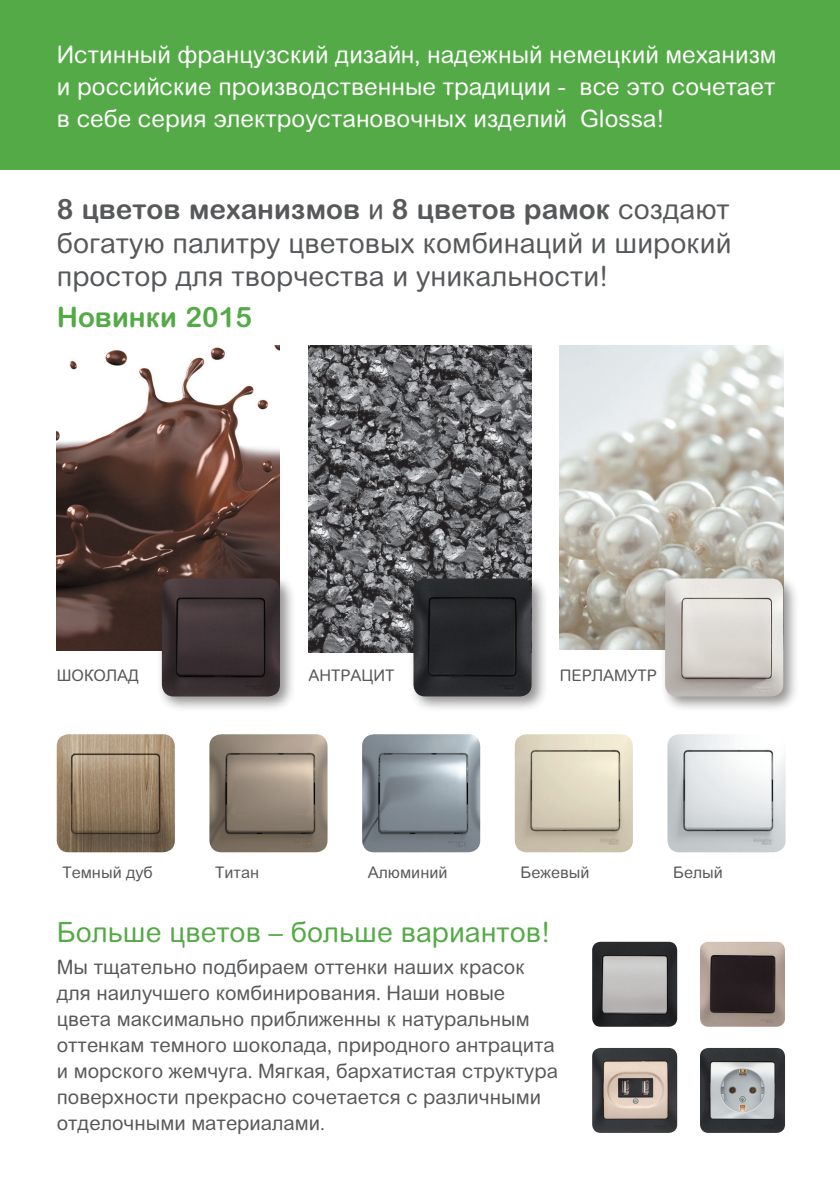
<style>
.page{position:relative;width:840px;height:1191px;background:#fff}
.page>*{position:absolute;margin:0;border:0;box-sizing:border-box;transform-origin:0 0}
.t1{font:28px/33.6px "Arial Rounded MT Pro Cyr";color:#57585a;text-align:justify}
.t2{font:28px "Arial Rounded MT Pro Cyr";color:#54aa46}
.t3{font:700 28px "Arial Rounded MT Pro Cyr";color:#54aa46}
.t4{font:24px/32px "Arial Rounded MT Pro Cyr";color:#fff;text-align:justify}
.t5{font:20px/26px "Arial Rounded MT Pro Cyr";color:#57585a}
.t6{font:16px "Arial Rounded MT Pro Cyr";color:#57585a}
.s1{font-weight:700}
</style>
<div class="page">
<img style="left:57px;top:346px;width:223px;height:304px">
<img style="left:308px;top:346px;width:223px;height:306px">
<img style="left:559px;top:346px;width:223px;height:303px">
<div style="left:0;top:0;width:839px;height:170px;background:#54aa46"></div>
<img style="left:57px;top:734px;width:118px;height:118px">
<img style="left:209px;top:734px;width:118px;height:118px">
<img style="left:362px;top:734px;width:118px;height:118px">
<img style="left:514px;top:734px;width:118px;height:118px">
<img style="left:667px;top:734px;width:118px;height:118px">
<img style="left:592px;top:941px;width:84px;height:85px">
<img style="left:700px;top:941px;width:84px;height:85px">
<img style="left:592px;top:1048px;width:84px;height:85px">
<img style="left:700px;top:1048px;width:84px;height:85px">
<div style="left:156px;top:573px;width:140px;height:140px;background:#231f20;opacity:.5"></div>
<img style="left:162px;top:578px;width:118px;height:118px">
<div style="left:408px;top:573px;width:139px;height:140px;background:#231f20;opacity:.5"></div>
<img style="left:413px;top:578px;width:118px;height:118px">
<div style="left:659px;top:573px;width:140px;height:140px;background:#231f20;opacity:.5"></div>
<img style="left:664px;top:578px;width:118px;height:118px">
<p class="t4" style="left:57px;top:39px;width:721px">Истинный французский дизайн, надежный немецкий механизм и российские производственные традиции - все это сочетает в себе серия электроустановочных изделий Glossa!</p>
<h1 class="t1" style="left:57px;top:193px;width:675px"><span class="s1">8 цветов механизмов</span> и <span class="s1">8 цветов рамок</span> создают богатую палитру цветовых комбинаций и широкий простор для творчества и уникальности!</h1>
<h1 class="t3" style="left:57px;top:300px;width:197px">Новинки 2015</h1>
<p class="t6" style="left:57px;top:666px;width:84px">ШОКОЛАД</p>
<p class="t6" style="left:308px;top:666px;width:88px">АНТРАЦИТ</p>
<p class="t6" style="left:559px;top:666px;width:98px">ПЕРЛАМУТР</p>
<p class="t6" style="left:62px;top:863px;width:92px">Темный дуб</p>
<p class="t6" style="left:215px;top:863px;width:45px">Титан</p>
<p class="t6" style="left:367px;top:863px;width:81px">Алюминий</p>
<p class="t6" style="left:520px;top:863px;width:70px">Бежевый</p>
<p class="t6" style="left:672px;top:863px;width:51px">Белый</p>
<h1 class="t2" style="left:57px;top:916px;width:495px">Больше цветов – больше вариантов!</h1>
<p class="t5" style="left:57px;top:954px;width:502px">Мы тщательно подбираем оттенки наших красок для наилучшего комбинирования. Наши новые цвета максимально приближенны к натуральным оттенкам темного шоколада, природного антрацита и морского жемчуга. Мягкая, бархатистая структура поверхности прекрасно сочетается с различными отделочными материалами.</p>
</div>
